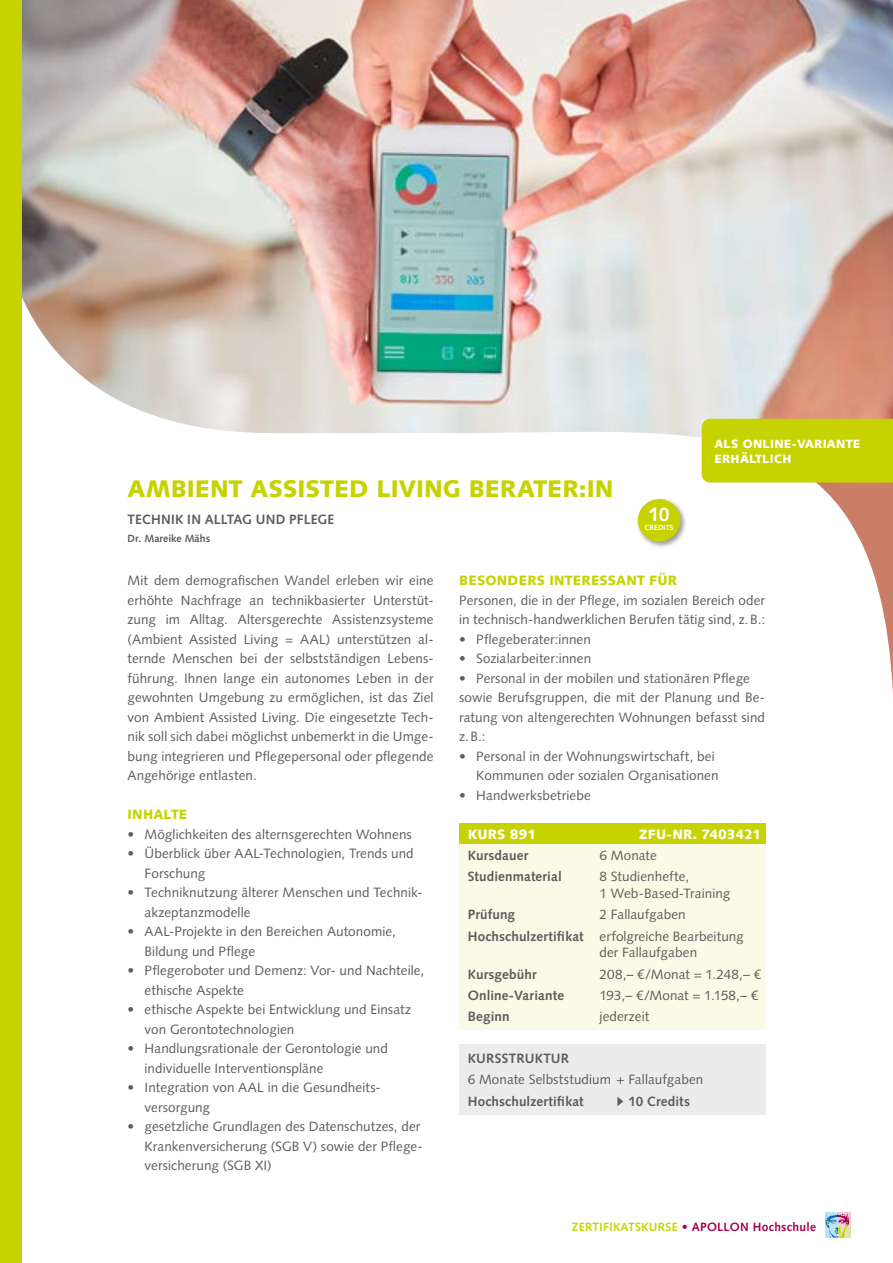
<style>
.page{position:relative;width:893px;height:1263px;background:#fff}
.page>*{position:absolute;margin:0;border:0;box-sizing:border-box;transform-origin:0 0}
.SP2021_ZK_HeadKurs{font:900 24px "Syntax LT Std";color:#c7d300}
.SP2021_CPKreise_Zahl{font:700 19.5px "Syntax LT Std";color:#fff}
.SP2021_ZK_Text_9pt_B{font:13.5px/19.5px "Syntax LT Std";letter-spacing:.005em;color:#5c5c5c}
.SP2021_ZK_Tab_Infos{font:13.5px/16.5px "Syntax LT Std";letter-spacing:.005em;color:#5c5c5c}
.SP2021_ZK_Tab_Infos-2{font:700 13.5px "Syntax LT Std";letter-spacing:.01em;color:#5c5c5c}
.SP2021_ZK_Struktur_T{font:13.5px "Syntax LT Std";letter-spacing:.005em;color:#5c5c5c}
.SP2021_ZK_ZÜ{font:900 13.5px "Syntax LT Std";letter-spacing:.015em;color:#c7d300}
.SP2021_ZK_Struktur_T-2{font:700 13.5px "Syntax LT Std";letter-spacing:.01em;color:#5c5c5c}
.SP2021_ZK_Subline{font:700 13.5px "Syntax LT Std";letter-spacing:.01em;color:#5c5c5c}
.SP2021_ZK_Tab_Head{font:900 13.5px "Syntax LT Std";letter-spacing:-.005em;color:#fff}
.SP2021_ZK_Struktur_H{font:700 13.5px "Syntax LT Std";letter-spacing:.015em;color:#5c5c5c}
.SP2021_ZK_Tab_Head-2{font:900 13.5px "Syntax LT Std";letter-spacing:.015em;color:#fff}
.t1{font:700 12px "Syntax LT Std";letter-spacing:.025em;color:#9e0047}
.t2{font:900 12px/15px "Syntax LT Std";letter-spacing:.02em;color:#fff}
.SP2021_ZK_KLName{font:700 10.5px "Syntax LT Std";color:#5c5c5c}
.SP2021_CP_Kreise{font:700 7.5px "Syntax LT Std";letter-spacing:.01em;color:#fff}
.s1{font-weight:700}
.s2{font-family:"Arial";font-weight:400}
.s3{color:#c7d300}
.s4{font-weight:400}
</style>
<div class="page">
<div style="left:838px;top:1225px;width:12px;height:12px;background:#dee7ab"></div>
<svg style="left:849px;top:1212px;width:1px;height:13px"></svg>
<svg style="left:825px;top:1212px;width:24px;height:25px"></svg>
<div style="left:459px;top:823px;width:306px;height:21px;background:#c7d300"></div>
<div style="left:459px;top:844px;width:306px;height:24px;background:#fafae6"></div>
<div style="left:459px;top:866px;width:306px;height:40px;background:#fafae6"></div>
<div style="left:459px;top:903px;width:306px;height:25px;background:#fafae6"></div>
<div style="left:459px;top:925px;width:306px;height:40px;background:#fafae6"></div>
<div style="left:459px;top:963px;width:306px;height:24px;background:#fafae6"></div>
<div style="left:459px;top:984px;width:306px;height:24px;background:#fafae6"></div>
<div style="left:459px;top:1005px;width:306px;height:25px;background:#fafae6"></div>
<div style="left:459px;top:1044px;width:306px;height:25px;background:#ececed"></div>
<div style="left:459px;top:1068px;width:306px;height:25px;background:#ececed"></div>
<div style="left:459px;top:1090px;width:306px;height:24px;background:#ececed"></div>
<img style="left:21px;top:0;width:872px;height:537px">
<svg style="left:702px;top:419px;width:191px;height:274px"></svg>
<div style="left:0;top:0;width:21px;height:1263px;background:#c7d300"></div>
<p class="SP2021_ZK_HeadKurs" style="left:128px;top:475px;width:487px">AMBIENT ASSISTED LIVING BERATER:IN</p>
<p class="SP2021_ZK_Subline" style="left:128px;top:511px;width:208px">TECHNIK IN ALLTAG UND PFLEGE</p>
<p class="SP2021_ZK_KLName" style="left:128px;top:532px;width:84px">Dr. Mareike Mähs</p>
<p class="SP2021_CPKreise_Zahl" style="left:648px;top:503px;width:23px">10</p>
<p class="SP2021_CP_Kreise" style="left:644px;top:523px;width:31px">CREDITS</p>
<p class="t2" style="left:714px;top:436px;width:147px">ALS ONLINE-VARIANTE<br>ERHÄLTLICH</p>
<p class="SP2021_ZK_Text_9pt_B" style="left:128px;top:571px;width:308px;text-align:justify">Mit dem demografischen Wandel erleben wir eine erhöhte Nachfrage an technikbasierter Unterstüt&shy;zung im Alltag. Altersgerechte Assistenzsysteme (Ambient Assisted Living = AAL) unterstützen al&shy;ternde Menschen bei der selbstständigen Lebens&shy;führung. Ihnen lange ein autonomes Leben in der gewohnten Umgebung zu ermöglichen, ist das Ziel von Ambient Assisted Living. Die eingesetzte Tech&shy;nik soll sich dabei möglichst unbemerkt in die Umge&shy;bung integrieren und Pflegepersonal oder pflegende Angehörige entlasten.</p>
<p class="SP2021_ZK_ZÜ" style="left:128px;top:806px;width:61px">INHALTE</p>
<p class="SP2021_ZK_Text_9pt_B" style="left:128px;top:824px;width:286px">• Möglichkeiten des alternsgerechten Wohnens</p>
<p class="SP2021_ZK_Text_9pt_B" style="left:145px;top:844px;width:271px;text-indent:-17px">• Überblick über AAL-Technologien, Trends und<br>Forschung</p>
<p class="SP2021_ZK_Text_9pt_B" style="left:145px;top:883px;width:278px;text-indent:-17px">• Techniknutzung älterer Menschen und Technik&shy;akzeptanzmodelle</p>
<p class="SP2021_ZK_Text_9pt_B" style="left:145px;top:922px;width:253px;text-indent:-17px">• AAL-Projekte in den Bereichen Autonomie,<br>Bildung und Pflege</p>
<p class="SP2021_ZK_Text_9pt_B" style="left:145px;top:961px;width:281px;text-indent:-17px">• Pflegeroboter und Demenz: Vor- und Nachteile, ethische Aspekte</p>
<p class="SP2021_ZK_Text_9pt_B" style="left:145px;top:1000px;width:268px;text-indent:-17px">• ethische Aspekte bei Entwicklung und Einsatz von Gerontotechnologien</p>
<p class="SP2021_ZK_Text_9pt_B" style="left:145px;top:1039px;width:245px;text-indent:-17px">• Handlungsrationale der Gerontologie und individuelle Interventionspläne</p>
<p class="SP2021_ZK_Text_9pt_B" style="left:145px;top:1078px;width:236px;text-indent:-17px">• Integration von AAL in die Gesundheits&shy;versorgung</p>
<p class="SP2021_ZK_Text_9pt_B" style="left:145px;top:1117px;width:280px;text-indent:-17px">• gesetzliche Grundlagen des Datenschutzes, der<br>Krankenversicherung (SGB V) sowie der Pflege&shy;versicherung (SGB XI)</p>
<p class="SP2021_ZK_ZÜ" style="left:459px;top:572px;width:219px">BESONDERS INTERESSANT FÜR</p>
<p class="SP2021_ZK_Text_9pt_B" style="left:459px;top:590px;width:307px">Personen, die in der Pflege, im sozialen Bereich oder in technisch-handwerklichen Berufen tätig sind, z.B.:</p>
<p class="SP2021_ZK_Text_9pt_B" style="left:459px;top:629px;width:133px">• Pflegeberater:innen</p>
<p class="SP2021_ZK_Text_9pt_B" style="left:459px;top:649px;width:133px">• Sozialarbeiter:innen</p>
<p class="SP2021_ZK_Text_9pt_B" style="left:459px;top:668px;width:292px">• Personal in der mobilen und stationären Pflege</p>
<p class="SP2021_ZK_Text_9pt_B" style="left:459px;top:688px;width:307px;text-align:justify">sowie Berufsgruppen, die mit der Planung und Be&shy;ratung von altengerechten Wohnungen befasst sind z.B.:</p>
<p class="SP2021_ZK_Text_9pt_B" style="left:459px;top:746px;width:261px;text-align:right">• Personal in der Wohnungswirtschaft, bei<br>Kommunen oder sozialen Organisationen</p>
<p class="SP2021_ZK_Text_9pt_B" style="left:459px;top:785px;width:133px">• Handwerksbetriebe</p>
<p class="SP2021_ZK_Tab_Head-2" style="left:468px;top:826px;width:70px">KURS 891</p>
<p class="SP2021_ZK_Tab_Head" style="left:639px;top:826px;width:123px">ZFU-NR. 7403421</p>
<p class="SP2021_ZK_Tab_Infos-2" style="left:468px;top:847px;width:62px">Kursdauer</p>
<p class="SP2021_ZK_Tab_Infos" style="left:600px;top:847px;width:59px">6 Monate</p>
<p class="SP2021_ZK_Tab_Infos-2" style="left:468px;top:869px;width:96px">Studienmaterial</p>
<p class="SP2021_ZK_Tab_Infos" style="left:600px;top:868px;width:132px">8 Studienhefte,<br>1 Web-Based-Training</p>
<p class="SP2021_ZK_Tab_Infos-2" style="left:468px;top:907px;width:49px">Prüfung</p>
<p class="SP2021_ZK_Tab_Infos" style="left:600px;top:906px;width:88px">2 Fallaufgaben</p>
<p class="SP2021_ZK_Tab_Infos" style="left:600px;top:928px;width:146px;text-indent:-132px"><span class="s1">Hochschulzertifikat</span> erfolgreiche Bearbeitung der Fallaufgaben</p>
<p class="SP2021_ZK_Tab_Infos-2" style="left:468px;top:966px;width:70px">Kursgebühr</p>
<p class="SP2021_ZK_Tab_Infos" style="left:600px;top:966px;width:163px">208,– €/Monat = 1.248,– €</p>
<p class="SP2021_ZK_Tab_Infos-2" style="left:468px;top:987px;width:98px">Online-Variante</p>
<p class="SP2021_ZK_Tab_Infos" style="left:600px;top:987px;width:160px">193,– €/Monat = 1.158,– €</p>
<p class="SP2021_ZK_Tab_Infos-2" style="left:468px;top:1009px;width:43px">Beginn</p>
<p class="SP2021_ZK_Tab_Infos" style="left:600px;top:1008px;width:51px">jederzeit</p>
<p class="SP2021_ZK_Struktur_H" style="left:468px;top:1050px;width:103px">KURSSTRUKTUR</p>
<p class="SP2021_ZK_Struktur_T" style="left:468px;top:1071px;width:237px">6 Monate Selbststudium + Fallaufgaben</p>
<p class="SP2021_ZK_Struktur_T-2" style="left:468px;top:1093px;width:117px">Hochschulzertifikat</p>
<p class="SP2021_ZK_Struktur_T-2" style="left:617px;top:1093px;width:75px"><span class="s2">►</span> 10 Credits</p>
<p class="t1" style="left:572px;top:1220px;width:246px"><span class="s3">ZERTIFIKATSKURSE</span> <span class="s4">•</span> APOLLON Hochschule</p>
</div>
